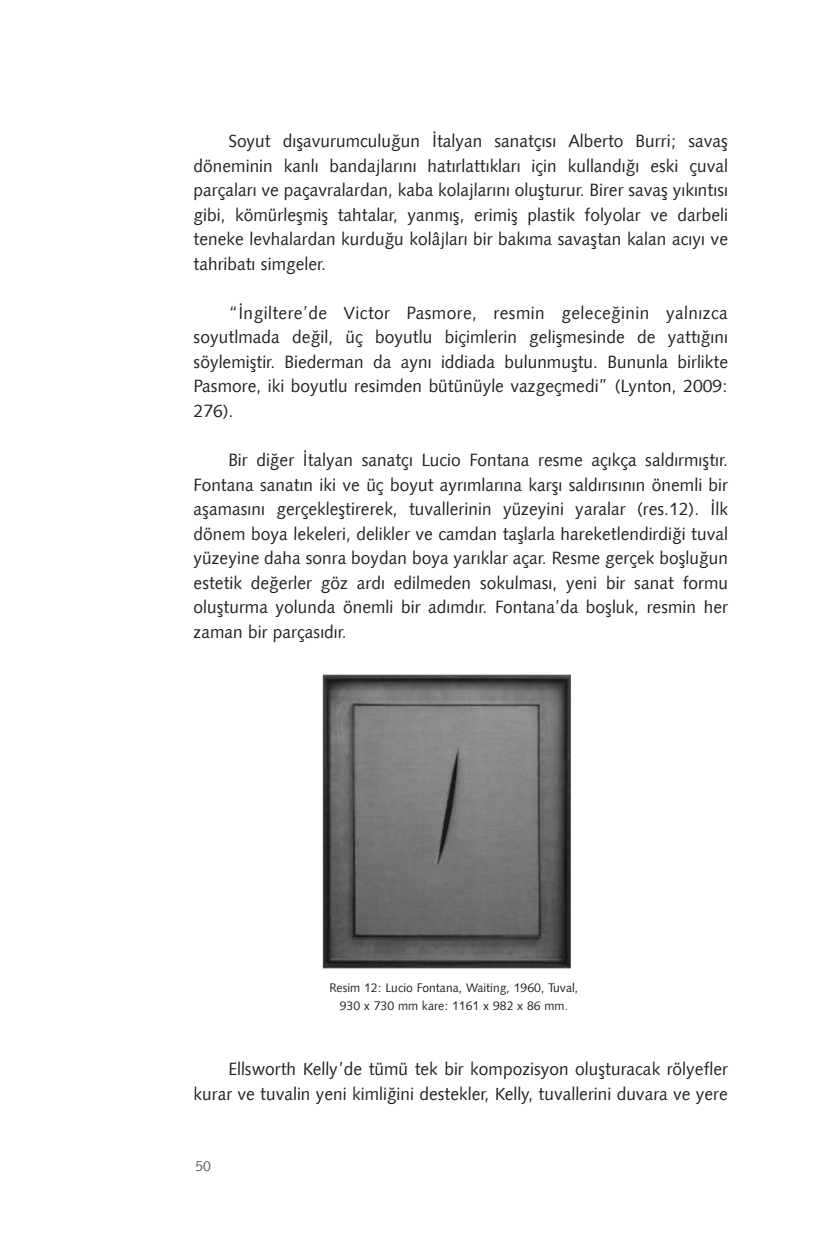
<style>
.page{position:relative;width:829px;height:1241px;background:#fff}
.page>*{position:absolute;margin:0;border:0;box-sizing:border-box;transform-origin:0 0}
.t1{font:17.5px/24.5px "Humanist 531 BT Roman A";color:#231f20;text-align:justify}
.t2{font:14px "Humanist 531 BT Roman A";color:#57585a}
.t3{font:12.25px/17.5px "Humanist 531 BT Roman A";color:#231f20;text-align:center}
</style>
<div class="page">
<img style="left:325px;top:677px;width:243px;height:288px">
<div style="left:323px;top:675px;width:247px;height:292px;border:1px solid #57585a"></div>
<p class="t1" style="left:193px;top:128px;width:536px;text-indent:35px">Soyut dışavurumculuğun İtalyan sanatçısı Alberto Burri; savaş döneminin kanlı bandajlarını hatırlattıkları için kullandığı eski çuval parçaları ve paçavralardan, kaba kolajlarını oluşturur. Birer savaş yıkıntısı gibi, kömürleşmiş tahtalar, yanmış, erimiş plastik folyolar ve darbeli teneke levhalardan kurduğu kolâjları bir bakıma savaştan kalan acıyı ve tahribatı simgeler.</p>
<p class="t1" style="left:193px;top:300px;width:536px;text-indent:35px">“İngiltere’de Victor Pasmore, resmin geleceğinin yalnızca soyutlmada değil, üç boyutlu biçimlerin gelişmesinde de yattığını söylemiştir. Biederman da aynı iddiada bulunmuştu. Bununla birlikte Pasmore, iki boyutlu resimden bütünüyle vazgeçmedi” (Lynton, 2009:<br>276).</p>
<p class="t1" style="left:193px;top:447px;width:536px;text-indent:35px">Bir diğer İtalyan sanatçı Lucio Fontana resme açıkça saldırmıştır.<br>Fontana sanatın iki ve üç boyut ayrımlarına karşı saldırısının önemli bir aşamasını gerçekleştirerek, tuvallerinin yüzeyini yaralar (res.12). İlk dönem boya lekeleri, delikler ve camdan taşlarla hareketlendirdiği tuval yüzeyine daha sonra boydan boya yarıklar açar. Resme gerçek boşluğun estetik değerler göz ardı edilmeden sokulması, yeni bir sanat formu oluşturma yolunda önemli bir adımdır. Fontana’da boşluk, resmin her zaman bir parçasıdır.</p>
<p class="t3" style="left:329px;top:978px;width:250px">Resim 12: Lucio Fontana, Waiting, 1960, Tuval,<br>930 x 730 mm kare: 1161 x 982 x 86 mm.</p>
<p class="t1" style="left:193px;top:1056px;width:536px;text-align:right">Ellsworth Kelly’de tümü tek bir kompozisyon oluşturacak rölyefler kurar ve tuvalin yeni kimliğini destekler, Kelly, tuvallerini duvara ve yere</p>
<p class="t2" style="left:195px;top:1156px;width:17px">50</p>
</div>
